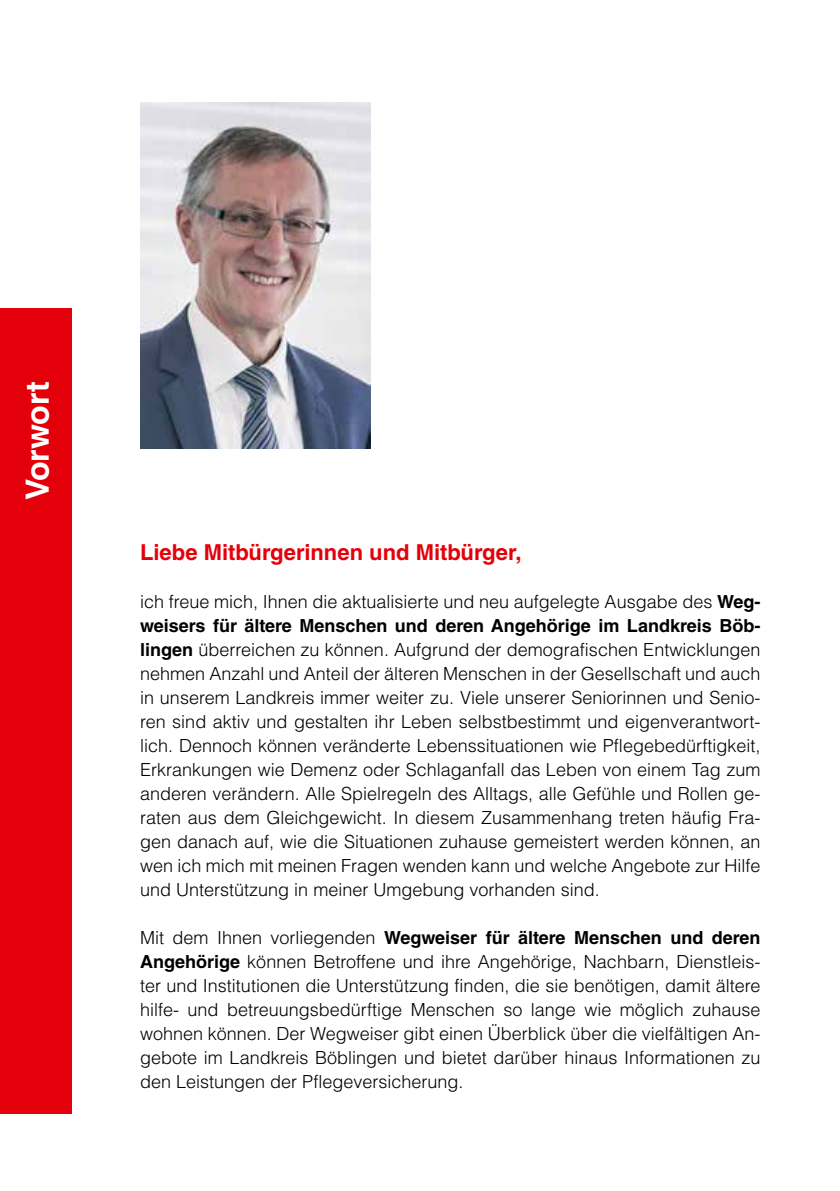
<style>
.page{position:relative;width:840px;height:1191px;background:#fff}
.page>*{position:absolute;margin:0;border:0;box-sizing:border-box;transform-origin:0 0}
.t1{font:700 32px "Helvetica LT Std";color:#fff}
.t2{font:700 22px "Helvetica LT Std";color:#e3000b}
.t3{font:300 18px/24px "Helvetica LT Std";color:#000;text-align:justify}
.s1{font-weight:700}
</style>
<div class="page">
<div style="left:0;top:308px;width:71px;height:805px;background:#e3000b"></div>
<img style="left:140px;top:102px;width:230px;height:346px">
<h1 class="t1" style="left:18px;top:499px;width:120px;rotate:-90deg">Vorwort</h1>
<p class="t2" style="left:140px;top:539px;width:383px">Liebe Mitbürgerinnen und Mitbürger,</p>
<p class="t3" style="left:140px;top:589px;width:621px">ich freue mich, Ihnen die aktualisierte und neu aufgelegte Ausgabe des <span class="s1">Weg&shy;weisers für ältere Menschen und deren Angehörige im Landkreis Böb&shy;lingen</span> überreichen zu können. Aufgrund der demografischen Entwicklungen nehmen Anzahl und Anteil der älteren Menschen in der Gesellschaft und auch in unserem Landkreis immer weiter zu. Viele unserer Seniorinnen und Senio&shy;ren sind aktiv und gestalten ihr Leben selbstbestimmt und eigenverantwort&shy;lich. Dennoch können veränderte Lebenssituationen wie Pflegebedürftigkeit, Erkrankungen wie Demenz oder Schlaganfall das Leben von einem Tag zum anderen verändern. Alle Spielregeln des Alltags, alle Gefühle und Rollen ge&shy;raten aus dem Gleichgewicht. In diesem Zusammenhang treten häufig Fra&shy;gen danach auf, wie die Situationen zuhause gemeistert werden können, an wen ich mich mit meinen Fragen wenden kann und welche Angebote zur Hilfe und Unterstützung in meiner Umgebung vorhanden sind.</p>
<p class="t3" style="left:140px;top:925px;width:621px">Mit dem Ihnen vorliegenden <span class="s1">Wegweiser für ältere Menschen und deren Angehörige</span> können Betroffene und ihre Angehörige, Nachbarn, Dienstleis&shy;ter und Institutionen die Unterstützung finden, die sie benötigen, damit ältere hilfe- und betreuungsbedürftige Menschen so lange wie möglich zuhause wohnen können. Der Wegweiser gibt einen Überblick über die vielfältigen An&shy;gebote im Landkreis Böblingen und bietet darüber hinaus Informationen zu den Leistungen der Pflegeversicherung.</p>
</div>
